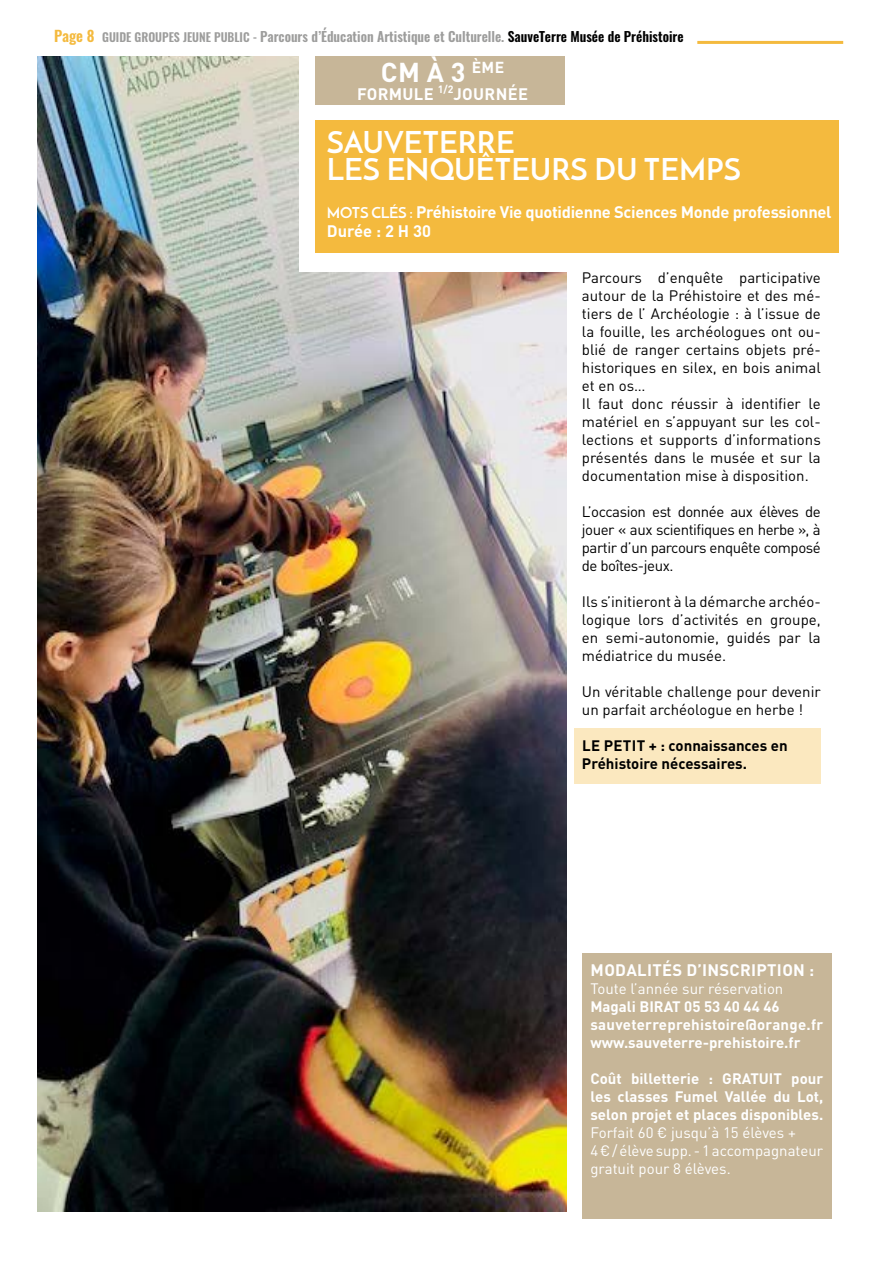
<style>
.page{position:relative;width:893px;height:1263px;background:#fff}
.page>*{position:absolute;margin:0;border:0;box-sizing:border-box;transform-origin:0 0}
.t1{font:700 30px/27px "Josefin Sans";color:#fff}
.t2{font:700 27px "DIN Pro";color:#fff}
.t3{font:700 16.5px/19.8px "DIN Pro";letter-spacing:-.02em;color:#fff}
.t4{font:700 16.5px "DIN Pro";letter-spacing:.02em;color:#fff}
.t5{font:15px/18px "DIN Pro";color:#000}
.t6{font:700 15px/18px "DIN Pro";color:#fff}
.t7{font:15px/18px "DIN Pro";color:#fff}
.t8{font:700 15px/18px "DIN Pro";color:#000}
.t9{font:600 13.5px "Oswald";color:#9d9d9c}
.t10{font:700 10.5px "DIN Pro";color:#fff}
.s1{font-size:15px;color:#f4ba3e}
.s2{font-size:12px}
.s3{color:#000}
.s4{font-family:"Josefin Sans";font-size:15px}
</style>
<div class="page">
<div style="left:574px;top:728px;width:247px;height:55px;background:#fbe8bf"></div>
<img style="left:37px;top:57px;width:529px;height:1155px">
<div style="left:300px;top:42px;width:276px;height:230px;background:#fff"></div>
<div style="left:315px;top:120px;width:524px;height:132px;background:#f4ba3e"></div>
<div style="left:315px;top:57px;width:250px;height:48px;background:#c7b698"></div>
<div style="left:582px;top:953px;width:250px;height:266px;background:#c7b698"></div>
<hr style="left:697px;top:41px;width:146px;height:3px;background:#f4ba3e">
<p class="t9" style="left:54px;top:27px;width:631px"><span class="s1">Page 8</span> <span class="s2">GUIDE GROUPES JEUNE PUBLIC -</span> Parcours d’Éducation Artistique et Culturelle. <span class="s3">SauveTerre Musée de Préhistoire</span></p>
<h2 class="t2" style="left:381px;top:50px;width:125px">CM À 3 <sup>ÈME</sup></h2>
<p class="t4" style="left:357px;top:81px;width:78px">FORMULE</p>
<p class="t10" style="left:438px;top:80px;width:17px">1/2</p>
<p class="t4" style="left:453px;top:81px;width:76px">JOURNÉE</p>
<h1 class="t1" style="left:327px;top:129px;width:415px">SAUVETERRE<br>LES ENQUÊTEURS DU TEMPS</h1>
<p class="t3" style="left:327px;top:200px;width:506px"><span class="s4">MOTS CLÉS :</span> Préhistoire Vie quotidienne Sciences Monde professionnel<br>Durée : 2 H 30</p>
<p class="t5" style="left:582px;top:267px;width:240px">Parcours d’enquête participative autour de la Préhistoire et des mé&shy;tiers de l’ Archéologie : à l’issue de la fouille, les archéologues ont ou&shy;blié de ranger certains objets pré&shy;historiques en silex, en bois animal et en os…<br>Il faut donc réussir à identifier le matériel en s’appuyant sur les col&shy;lections et supports d’informations présentés dans le musée et sur la documentation mise à disposition.</p>
<p class="t5" style="left:582px;top:501px;width:240px;text-align:justify">L’occasion est donnée aux élèves de jouer « aux scientifiques en herbe », à partir d’un parcours enquête composé de boîtes-jeux.</p>
<p class="t5" style="left:582px;top:591px;width:240px;text-align:justify">Ils s’initieront à la démarche archéo&shy;logique lors d’activités en groupe, en semi-autonomie, guidés par la médiatrice du musée.</p>
<p class="t5" style="left:582px;top:681px;width:240px">Un véritable challenge pour devenir un parfait archéologue en herbe !</p>
<p class="t8" style="left:582px;top:735px;width:207px">LE PETIT + : connaissances en<br>Préhistoire nécessaires.</p>
<p class="t4" style="left:591px;top:956px;width:225px">MODALITÉS D’INSCRIPTION :</p>
<p class="t7" style="left:590px;top:977px;width:194px">Toute l’année sur réservation</p>
<p class="t6" style="left:590px;top:995px;width:234px">Magali BIRAT 05 53 40 44 46 sauveterreprehistoire@orange.fr www.sauveterre-prehistoire.fr</p>
<p class="t6" style="left:590px;top:1067px;width:234px;text-align:justify">Coût billetterie : GRATUIT pour les classes Fumel Vallée du Lot, selon projet et places disponibles.</p>
<p class="t7" style="left:590px;top:1121px;width:234px">Forfait 60 € jusqu’à 15 élèves +<br>4 € / élève supp. - 1 accompagnateur gratuit pour 8 élèves.</p>
</div>
